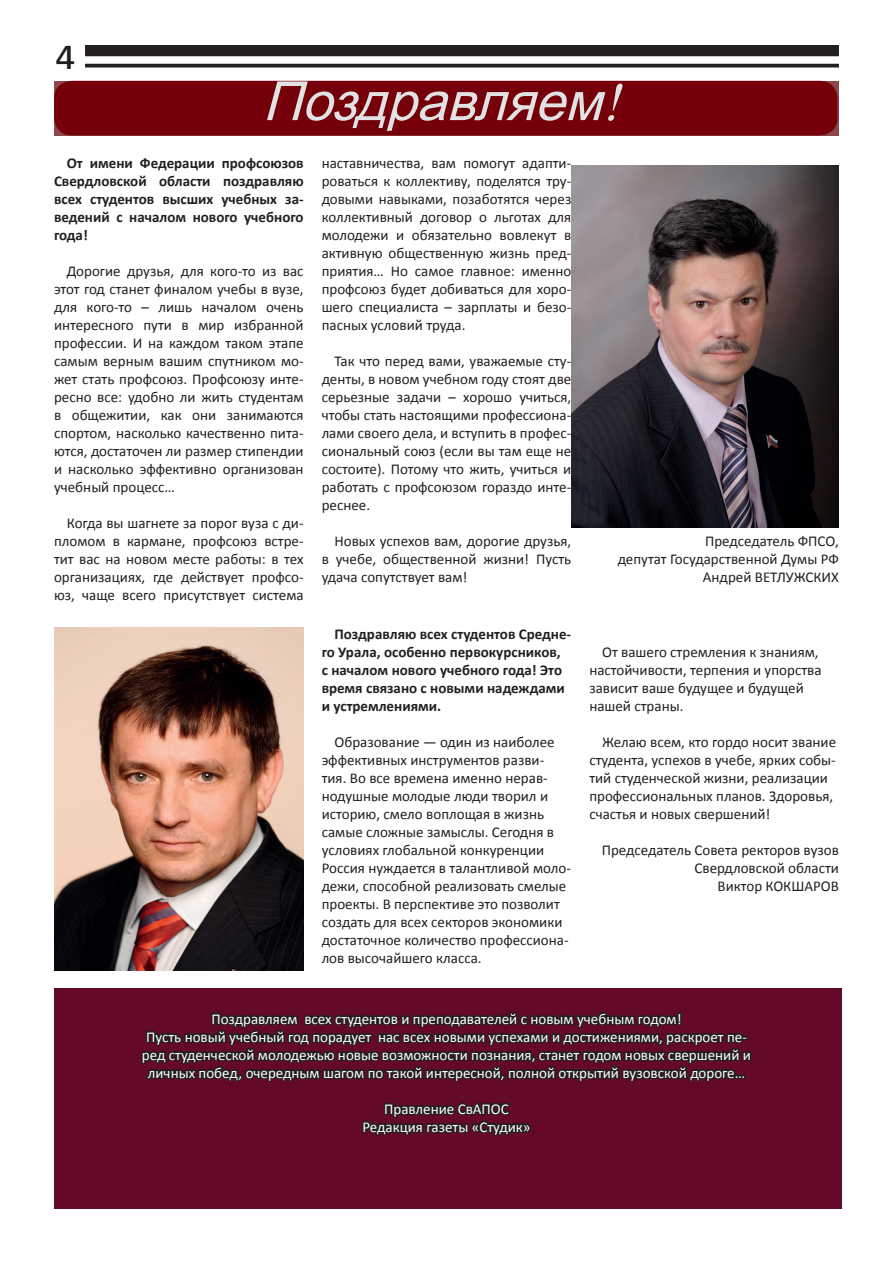
<style>
.page{position:relative;width:893px;height:1263px;background:#fff}
.page>*{position:absolute;margin:0;border:0;box-sizing:border-box;transform-origin:0 0}
.t1{font:45px "Calibri";color:#231f20}
.t2{font:15px/18px "Calibri";color:#231f20;text-align:justify}
.t3{font:15px/18px "Calibri";color:#fff;text-align:center}
.t4{font:700 15px/18px "Calibri";color:#231f20;text-align:justify}
</style>
<div class="page">
<hr style="left:892px;top:731px;width:1px;height:478px;background:#320318">
<div style="left:54px;top:988px;width:787px;height:221px;background:#640a28"></div>
<img style="left:572px;top:166px;width:267px;height:361px">
<img style="left:54px;top:628px;width:250px;height:342px">
<div style="left:54px;top:81px;width:783px;height:54px;background:#76000a;border-radius:18px"></div>
<svg style="left:267px;top:81px;width:356px;height:50px"></svg>
<div style="left:85px;top:45px;width:754px;height:11px;background:#231f20"></div>
<svg style="left:85px;top:64px;width:754px;height:4px;background:#3d3a3b"></svg>
<svg style="left:140px;top:677px;width:612px;height:459px"></svg>
<h1 class="t1" style="left:55px;top:25px;width:22px">4</h1>
<p class="t4" style="left:54px;top:154px;width:251px;text-indent:13px">От имени Федерации профсоюзов Свердловской области поздравляю всех студентов высших учебных за&shy;ведений с началом нового учебного года!</p>
<p class="t2" style="left:54px;top:262px;width:251px;text-indent:13px">Дорогие друзья, для кого-то из вас этот год станет финалом учебы в вузе, для кого-то – лишь началом очень интересного пути в мир избранной профессии. И на каждом таком этапе самым верным вашим спутником мо&shy;жет стать профсоюз. Профсоюзу инте&shy;ресно все: удобно ли жить студентам в общежитии, как они занимаются спортом, насколько качественно пита&shy;ются, достаточен ли размер стипендии и насколько эффективно организован учебный процесс…</p>
<p class="t2" style="left:54px;top:514px;width:251px;text-indent:13px">Когда вы шагнете за порог вуза с ди&shy;пломом в кармане, профсоюз встре&shy;тит вас на новом месте работы: в тех организациях, где действует профсо&shy;юз, чаще всего присутствует система</p>
<p class="t2" style="left:322px;top:154px;width:251px">наставничества, вам помогут адапти&shy;роваться к коллективу, поделятся тру&shy;довыми навыками, позаботятся через коллективный договор о льготах для молодежи и обязательно вовлекут в активную общественную жизнь пред&shy;приятия… Но самое главное: именно профсоюз будет добиваться для хоро&shy;шего специалиста – зарплаты и безо&shy;пасных условий труда.</p>
<p class="t2" style="left:322px;top:352px;width:251px;text-indent:13px">Так что перед вами, уважаемые сту&shy;денты, в новом учебном году стоят две серьезные задачи – хорошо учиться, чтобы стать настоящими профессиона&shy;лами своего дела, и вступить в профес&shy;сиональный союз (если вы там еще не состоите). Потому что жить, учиться и работать с профсоюзом гораздо инте&shy;реснее.</p>
<p class="t2" style="left:322px;top:532px;width:251px;text-indent:13px">Новых успехов вам, дорогие друзья, в учебе, общественной жизни! Пусть удача сопутствует вам!</p>
<p class="t2" style="left:618px;top:532px;width:223px;text-align:right">Председатель ФПСО,<br>депутат Государственной Думы РФ<br>Андрей ВЕТЛУЖСКИХ</p>
<p class="t4" style="left:322px;top:625px;width:251px;text-align:left;text-indent:13px">Поздравляю всех студентов Средне&shy;го Урала, особенно первокурсников,<br>с началом нового учебного года! Это время связано с новыми надеждами и устремлениями.</p>
<p class="t2" style="left:322px;top:733px;width:251px;text-align:left;text-indent:13px">Образование — один из наиболее эффективных инструментов разви&shy;тия. Во все времена именно нерав&shy;нодушные молодые люди творил и историю, смело воплощая в жизнь самые сложные замыслы. Сегодня в условиях глобальной конкуренции Россия нуждается в талантливой моло&shy;дежи, способной реализовать смелые проекты. В перспективе это позволит создать для всех секторов экономики достаточное количество профессиона&shy;лов высочайшего класса.</p>
<p class="t2" style="left:589px;top:643px;width:234px;text-align:left;text-indent:13px">От вашего стремления к знаниям, настойчивости, терпения и упорства зависит ваше будущее и будущей нашей страны.</p>
<p class="t2" style="left:589px;top:733px;width:248px;text-align:left;text-indent:13px">Желаю всем, кто гордо носит звание студента, успехов в учебе, ярких собы&shy;тий студенческой жизни, реализации профессиональных планов. Здоровья, счастья и новых свершений!</p>
<p class="t2" style="left:602px;top:841px;width:239px;text-align:right">Председатель Совета ректоров вузов<br>Свердловской области<br>Виктор КОКШАРОВ</p>
<p class="t3" style="left:142px;top:1010px;width:610px">Поздравляем всех студентов и преподавателей с новым учебным годом!<br>Пусть новый учебный год порадует нас всех новыми успехами и достижениями, раскроет пе&shy;ред студенческой молодежью новые возможности познания, станет годом новых свершений и личных побед, очередным шагом по такой интересной, полной открытий вузовской дороге…</p>
<p class="t3" style="left:362px;top:1100px;width:170px">Правление СвАПОС<br>Редакция газеты «Студик»</p>
</div>
